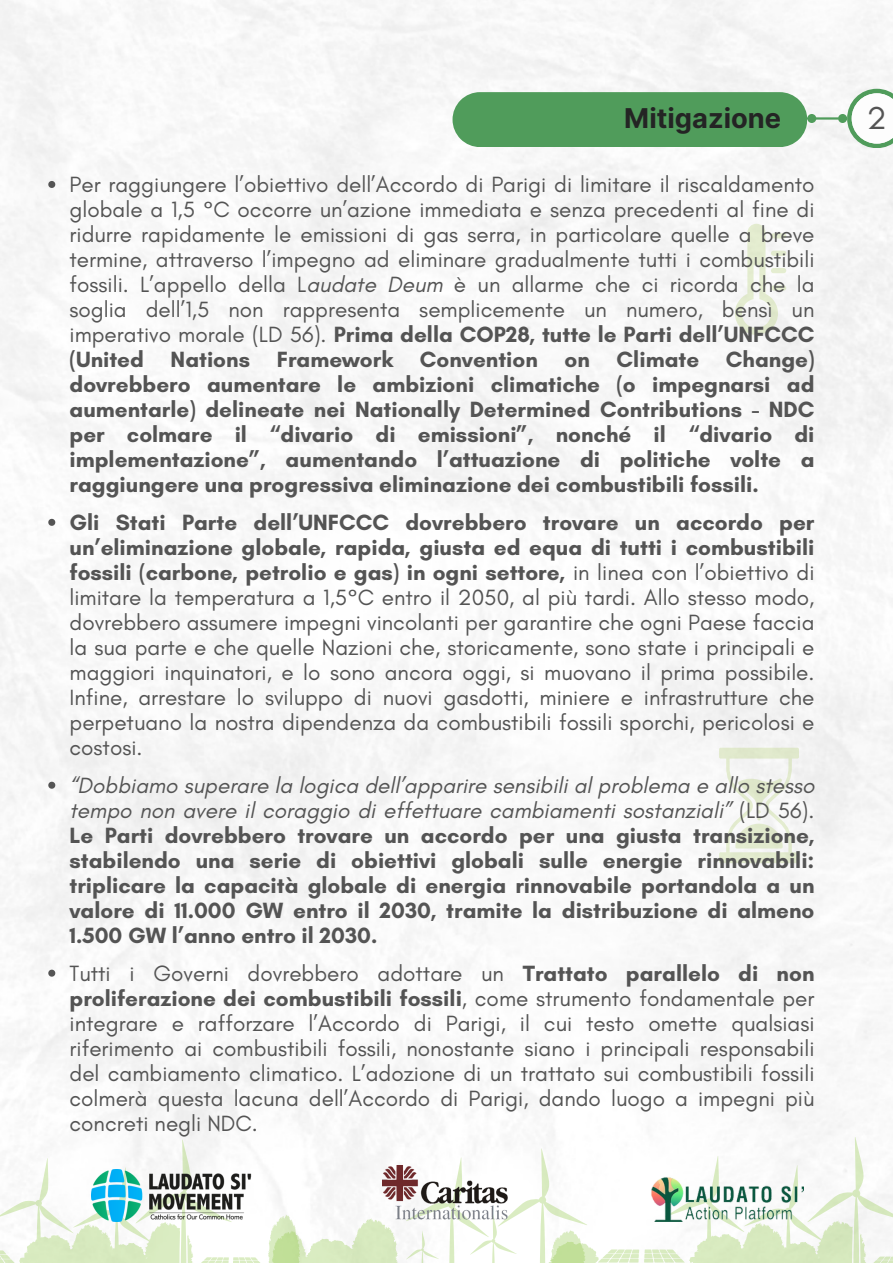
<style>
.page{position:relative;width:893px;height:1264px;background:#fff}
.page>*{position:absolute;margin:0;border:0;box-sizing:border-box;transform-origin:0 0}
.t1{font:32.4px "Glacial Indifference";color:#545454}
.t2{font:700 27.3px "Inter";color:#242424}
.t3{font:22.5px/25px "Glacial Indifference";color:#545454;text-align:justify}
.t4{font:700 22.5px/25px "Glacial Indifference";color:#545454;text-align:justify}
.s1{font-style:italic}
.s2{font-weight:700}
.s3{font-weight:400;font-style:italic}
.s4{font-weight:400}
</style>
<div class="page">
<svg style="left:0;top:1136px;width:892px;height:126px"></svg>
<img style="left:91px;top:1169px;width:161px;height:52px">
<img style="left:640px;top:1176px;width:163px;height:45px">
<svg style="left:847px;top:89px;width:45px;height:59px"></svg>
<div style="left:452px;top:92px;width:355px;height:55px;background:#509c5b"></div>
<hr style="left:815px;top:117px;width:23px;height:3px;background:#509c5b">
<div style="left:808px;top:115px;width:7px;height:7px;background:#509c5b;border-radius:50%"></div>
<div style="left:807px;top:114px;width:9px;height:9px;border:2px solid #509c5b;border-radius:50%"></div>
<div style="left:839px;top:115px;width:6px;height:7px;background:#509c5b;border-radius:50%"></div>
<div style="left:838px;top:114px;width:9px;height:9px;border:2px solid #509c5b;border-radius:50%"></div>
<svg style="left:719px;top:747px;width:79px;height:116px"></svg>
<div style="left:770px;top:233px;width:16px;height:5px;background:#e3ebce;border-radius:3px"></div>
<div style="left:770px;top:251px;width:16px;height:5px;background:#e2eace;border-radius:3px"></div>
<div style="left:770px;top:268px;width:16px;height:5px;background:#e5edd0;border-radius:3px"></div>
<div style="left:770px;top:285px;width:16px;height:5px;background:#e2eace;border-radius:3px"></div>
<svg style="left:734px;top:224px;width:44px;height:111px"></svg>
<svg style="left:48px;top:181px;width:7px;height:7px"></svg>
<svg style="left:48px;top:519px;width:7px;height:7px"></svg>
<svg style="left:48px;top:781px;width:7px;height:7px"></svg>
<svg style="left:48px;top:969px;width:7px;height:7px"></svg>
<img style="left:382px;top:1165px;width:128px;height:56px">
<p class="t2" style="left:624px;top:102px;width:158px">Mitigazione</p>
<p class="t1" style="left:866px;top:98px;width:21px">2</p>
<p class="t3" style="left:69px;top:171px;width:746px">Per raggiungere l’obiettivo dell’Accordo di Parigi di limitare il riscaldamento globale a 1,5 °C occorre un’azione immediata e senza precedenti al fine di ridurre rapidamente le emissioni di gas serra, in particolare quelle a breve termine, attraverso l’impegno ad eliminare gradualmente tutti i combustibili fossili. L’appello della L<span class="s1">audate Deum</span> è un allarme che ci ricorda che la soglia dell’1,5 non rappresenta semplicemente un numero, bensì un imperativo morale (LD 56). <span class="s2">Prima della COP28, tutte le Parti dell’UNFCCC (United Nations Framework Convention on Climate Change) dovrebbero aumentare le ambizioni climatiche (o impegnarsi ad aumentarle) delineate nei Nationally Determined Contributions - NDC per colmare il “divario di emissioni”, nonché il “divario di implementazione”, aumentando l’attuazione di politiche volte a raggiungere una progressiva eliminazione dei combustibili fossili.</span></p>
<p class="t3" style="left:69px;top:509px;width:746px"><span class="s2">Gli Stati Parte dell’UNFCCC dovrebbero trovare un accordo per un’eliminazione globale, rapida, giusta ed equa di tutti i combustibili fossili (carbone, petrolio e gas) in ogni settore,</span> in linea con l’obiettivo di limitare la temperatura a 1,5°C entro il 2050, al più tardi. Allo stesso modo, dovrebbero assumere impegni vincolanti per garantire che ogni Paese faccia la sua parte e che quelle Nazioni che, storicamente, sono state i principali e maggiori inquinatori, e lo sono ancora oggi, si muovano il prima possibile.<br>Infine, arrestare lo sviluppo di nuovi gasdotti, miniere e infrastrutture che perpetuano la nostra dipendenza da combustibili fossili sporchi, pericolosi e costosi.</p>
<p class="t4" style="left:69px;top:772px;width:746px"><span class="s3">“Dobbiamo superare la logica dell’apparire sensibili al problema e allo stesso tempo non avere il coraggio di effettuare cambiamenti sostanziali”</span> <span class="s4">(LD 56).<br></span>Le Parti dovrebbero trovare un accordo per una giusta transizione, stabilendo una serie di obiettivi globali sulle energie rinnovabili: triplicare la capacità globale di energia rinnovabile portandola a un valore di 11.000 GW entro il 2030, tramite la distribuzione di almeno 1.500 GW l’anno entro il 2030.</p>
<p class="t3" style="left:69px;top:960px;width:746px">Tutti i Governi dovrebbero adottare un <span class="s2">Trattato parallelo di non proliferazione dei combustibili fossili</span>, come strumento fondamentale per integrare e rafforzare l’Accordo di Parigi, il cui testo omette qualsiasi riferimento ai combustibili fossili, nonostante siano i principali responsabili del cambiamento climatico. L’adozione di un trattato sui combustibili fossili colmerà questa lacuna dell’Accordo di Parigi, dando luogo a impegni più concreti negli NDC.</p>
</div>
